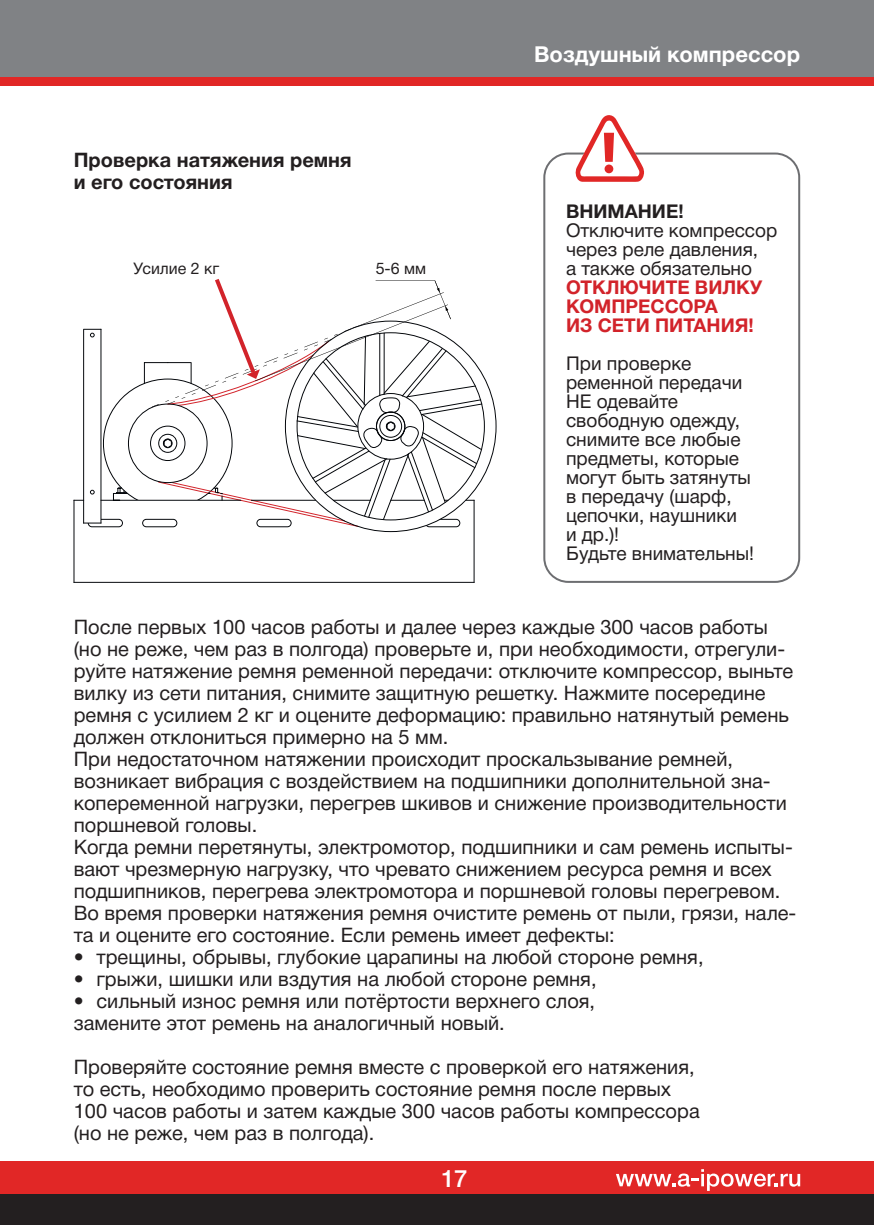
<style>
.page{position:relative;width:874px;height:1225px;background:#fff}
.page>*{position:absolute;margin:0;border:0;box-sizing:border-box;transform-origin:0 0}
.t1{font:500 24px "Helvetica Neue Cyr";color:#fff}
.t2{font:700 22px "Helvetica Neue Cyr";color:#fff}
.t3{font:20px/22px "Helvetica Neue Cyr";color:#231f20}
.t4{font:700 20px/22px "Helvetica Neue Cyr";color:#231f20}
.t5{font:19px/19px "Helvetica Neue Cyr";color:#231f20}
.t6{font:700 19px/19px "Helvetica Neue Cyr";color:#d2232a}
.t7{font:700 19px "Helvetica Neue Cyr";color:#231f20}
.t8{font:16px "Helvetica Neue Cyr";color:#231f20}
</style>
<div class="page">
<div style="left:0;top:1193px;width:17px;height:32px;background:#231f20"></div>
<div style="left:17px;top:1193px;width:856px;height:32px;background:#231f20"></div>
<div style="left:0;top:1161px;width:17px;height:32px;background:#e12726"></div>
<div style="left:17px;top:1161px;width:856px;height:32px;background:#e12726"></div>
<svg style="left:616px;top:1169px;width:183px;height:21px"></svg>
<div style="left:0;top:0;width:17px;height:78px;background:#808285"></div>
<div style="left:17px;top:0;width:856px;height:78px;background:#808285"></div>
<div style="left:0;top:77px;width:17px;height:9px;background:#e12726"></div>
<div style="left:17px;top:77px;width:856px;height:9px;background:#e12726"></div>
<svg style="left:543px;top:152px;width:256px;height:431px"></svg>
<svg style="left:574px;top:115px;width:69px;height:67px"></svg>
<svg style="left:484px;top:376px;width:12px;height:100px"></svg>
<svg style="left:73px;top:279px;width:411px;height:304px"></svg>
<p class="t4" style="left:74px;top:149px;width:279px">Проверка натяжения ремня и его состояния</p>
<p class="t8" style="left:133px;top:262px;width:87px">Усилие 2 кг</p>
<p class="t8" style="left:375px;top:262px;width:52px">5-6 мм</p>
<p class="t2" style="left:534px;top:42px;width:267px">Воздушный компрессор</p>
<p class="t7" style="left:565px;top:201px;width:119px">ВНИМАНИЕ!</p>
<p class="t5" style="left:565px;top:223px;width:213px">Отключите компрессор через реле давления,<br>а также обязательно</p>
<p class="t6" style="left:565px;top:278px;width:198px">ОТКЛЮЧИТЕ ВИЛКУ<br>КОМПРЕССОРА<br>ИЗ СЕТИ ПИТАНИЯ!</p>
<p class="t5" style="left:565px;top:356px;width:189px">При проверке ременной передачи<br>НЕ одевайте свободную одежду, снимите все любые предметы, которые могут быть затянуты в передачу (шарф, цепочки, наушники<br>и др.)!<br>Будьте внимательны!</p>
<p class="t3" style="left:74px;top:617px;width:723px">После первых 100 часов работы и далее через каждые 300 часов работы (но не реже, чем раз в полгода) проверьте и, при необходимости, отрегули&shy;руйте натяжение ремня ременной передачи: отключите компрессор, выньте вилку из сети питания, снимите защитную решетку. Нажмите посередине ремня с усилием 2 кг и оцените деформацию: правильно натянутый ремень должен отклониться примерно на 5 мм.<br>При недостаточном натяжении происходит проскальзывание ремней, возникает вибрация с воздействием на подшипники дополнительной зна&shy;копеременной нагрузки, перегрев шкивов и снижение производительности поршневой головы.<br>Когда ремни перетянуты, электромотор, подшипники и сам ремень испыты&shy;вают чрезмерную нагрузку, что чревато снижением ресурса ремня и всех подшипников, перегрева электромотора и поршневой головы перегревом.<br>Во время проверки натяжения ремня очистите ремень от пыли, грязи, нале&shy;та и оцените его состояние. Если ремень имеет дефекты:</p>
<p class="t3" style="left:74px;top:947px;width:631px">• трещины, обрывы, глубокие царапины на любой стороне ремня,</p>
<p class="t3" style="left:74px;top:969px;width:524px">• грыжи, шишки или вздутия на любой стороне ремня,</p>
<p class="t3" style="left:74px;top:991px;width:522px">• сильный износ ремня или потёртости верхнего слоя, замените этот ремень на аналогичный новый.</p>
<p class="t3" style="left:74px;top:1057px;width:627px">Проверяйте состояние ремня вместе с проверкой его натяжения, то есть, необходимо проверить состояние ремня после первых 100 часов работы и затем каждые 300 часов работы компрессора (но не реже, чем раз в полгода).</p>
<p class="t1" style="left:440px;top:1165px;width:28px">17</p>
</div>
